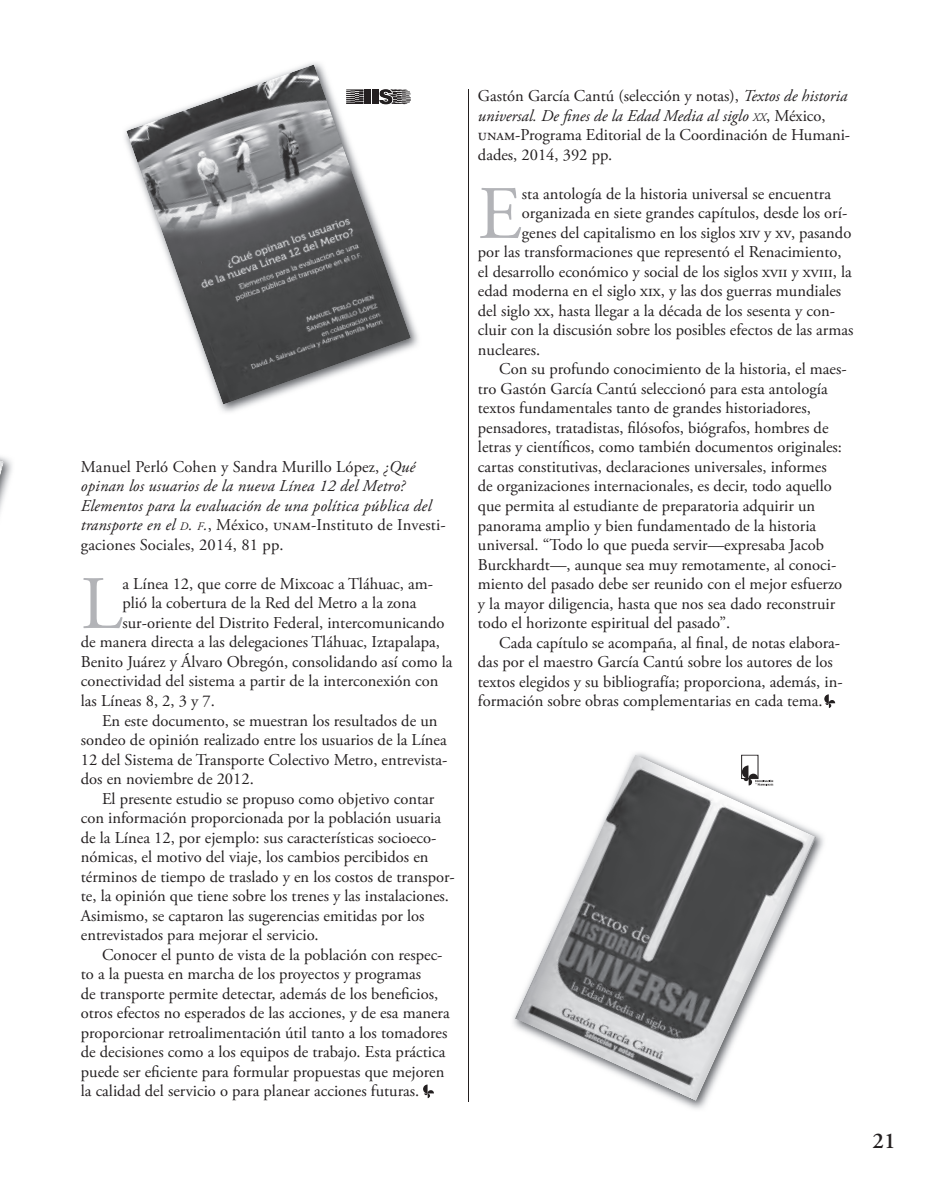
<style>
.page{position:relative;width:936px;height:1191px;background:#fff}
.page>*{position:absolute;margin:0;border:0;box-sizing:border-box;transform-origin:0 0}
.t1{font:75.3px "Adobe Garamond Pro";color:#b2b3b7}
.t2{font:600 22.5px "Adobe Garamond";color:#231f20}
.t3{font:16.5px/19.5px "Adobe Garamond Pro";color:#231f20}
.t4{font:italic 16.5px/19.5px "Adobe Garamond Pro";letter-spacing:.01em;color:#231f20}
.s1{font-style:normal}
.s2{font-size:11.55px}
.s3{font-style:italic}
.s4{font-style:italic;font-size:11.55px}
</style>
<div class="page">
<svg style="left:824px;top:694px;width:11px;height:14px"></svg>
<svg style="left:423px;top:1084px;width:11px;height:14px"></svg>
<img style="left:126px;top:64px;width:285px;height:340px">
<img style="left:515px;top:754px;width:301px;height:347px">
<img style="left:0;top:456px;width:12px;height:56px">
<img style="left:0;top:460px;width:4px;height:17px">
<hr style="left:467px;top:89px;width:1px;height:1012px;background:#231f20">
<svg style="left:740px;top:754px;width:33px;height:32px"></svg>
<p class="t4" style="left:81px;top:458px;width:366px"><span class="s1">Manuel Perló Cohen y Sandra Murillo López,</span> ¿Qué opinan los usuarios de la nueva Línea 12 del Metro?<br>Elementos para la evaluación de una política pública del transporte en el <span class="s2">D</span>. <span class="s2">F</span>.<span class="s1">, México, unam-Instituto de Investi&shy;gaciones Sociales, 2014, 81 pp.</span></p>
<h1 class="t1" style="left:81px;top:574px;width:43px">L</h1>
<p class="t3" style="left:122px;top:575px;width:312px">a Línea 12, que corre de Mixcoac a Tláhuac, am-</p>
<p class="t3" style="left:122px;top:595px;width:296px">plió la cobertura de la Red del Metro a la zona</p>
<p class="t3" style="left:122px;top:614px;width:323px">sur-oriente del Distrito Federal, intercomunicando</p>
<p class="t3" style="left:81px;top:634px;width:360px">de manera directa a las delegaciones Tláhuac, Iztapalapa,</p>
<p class="t3" style="left:81px;top:653px;width:373px">Benito Juárez y Álvaro Obregón, consolidando así como la</p>
<p class="t3" style="left:81px;top:673px;width:359px">conectividad del sistema a partir de la interconexión con</p>
<p class="t3" style="left:81px;top:692px;width:135px">las Líneas 8, 2, 3 y 7.</p>
<p class="t3" style="left:102px;top:712px;width:337px">En este documento, se muestran los resultados de un</p>
<p class="t3" style="left:81px;top:731px;width:367px">sondeo de opinión realizado entre los usuarios de la Línea</p>
<p class="t3" style="left:81px;top:751px;width:368px">12 del Sistema de Transporte Colectivo Metro, entrevista-</p>
<p class="t3" style="left:81px;top:770px;width:174px">dos en noviembre de 2012.</p>
<p class="t3" style="left:102px;top:790px;width:333px">El presente estudio se propuso como objetivo contar</p>
<p class="t3" style="left:81px;top:809px;width:362px">con información proporcionada por la población usuaria</p>
<p class="t3" style="left:81px;top:829px;width:357px">de la Línea 12, por ejemplo: sus características socioeco-</p>
<p class="t3" style="left:81px;top:848px;width:349px">nómicas, el motivo del viaje, los cambios percibidos en</p>
<p class="t3" style="left:81px;top:868px;width:375px">términos de tiempo de traslado y en los costos de transpor-</p>
<p class="t3" style="left:81px;top:887px;width:369px">te, la opinión que tiene sobre los trenes y las instalaciones.</p>
<p class="t3" style="left:81px;top:907px;width:345px">Asimismo, se captaron las sugerencias emitidas por los</p>
<p class="t3" style="left:81px;top:926px;width:239px">entrevistados para mejorar el servicio.</p>
<p class="t3" style="left:102px;top:946px;width:342px">Conocer el punto de vista de la población con respec-</p>
<p class="t3" style="left:81px;top:965px;width:342px">to a la puesta en marcha de los proyectos y programas</p>
<p class="t3" style="left:81px;top:985px;width:359px">de transporte permite detectar, además de los beneficios,</p>
<p class="t3" style="left:81px;top:1004px;width:370px">otros efectos no esperados de las acciones, y de esa manera</p>
<p class="t3" style="left:81px;top:1024px;width:368px">proporcionar retroalimentación útil tanto a los tomadores</p>
<p class="t3" style="left:81px;top:1043px;width:366px">de decisiones como a los equipos de trabajo. Esta práctica</p>
<p class="t3" style="left:81px;top:1063px;width:365px">puede ser eficiente para formular propuestas que mejoren</p>
<p class="t3" style="left:81px;top:1082px;width:340px">la calidad del servicio o para planear acciones futuras.</p>
<p class="t3" style="left:478px;top:88px;width:374px">Gastón García Cantú (selección y notas), <span class="s3">Textos de historia universal. De fines de la Edad Media al siglo</span> <span class="s4">XX</span>, México, unam-Programa Editorial de la Coordinación de Humani&shy;dades, 2014, 392 pp.</p>
<h1 class="t1" style="left:478px;top:184px;width:45px">E</h1>
<p class="t3" style="left:522px;top:185px;width:311px">sta antología de la historia universal se encuentra</p>
<p class="t3" style="left:522px;top:205px;width:327px">organizada en siete grandes capítulos, desde los orí-</p>
<p class="t3" style="left:522px;top:224px;width:331px">genes del capitalismo en los siglos xiv y xv, pasando</p>
<p class="t3" style="left:478px;top:244px;width:365px">por las transformaciones que representó el Renacimiento,</p>
<p class="t3" style="left:478px;top:263px;width:375px">el desarrollo económico y social de los siglos xvii y xviii, la</p>
<p class="t3" style="left:478px;top:283px;width:365px">edad moderna en el siglo xix, y las dos guerras mundiales</p>
<p class="t3" style="left:478px;top:302px;width:358px">del siglo xx, hasta llegar a la década de los sesenta y con-</p>
<p class="t3" style="left:478px;top:322px;width:377px">cluir con la discusión sobre los posibles efectos de las armas</p>
<p class="t3" style="left:478px;top:341px;width:64px">nucleares.</p>
<p class="t3" style="left:499px;top:361px;width:349px">Con su profundo conocimiento de la historia, el maes-</p>
<p class="t3" style="left:478px;top:380px;width:351px">tro Gastón García Cantú seleccionó para esta antología</p>
<p class="t3" style="left:478px;top:400px;width:334px">textos fundamentales tanto de grandes historiadores,</p>
<p class="t3" style="left:478px;top:419px;width:352px">pensadores, tratadistas, filósofos, biógrafos, hombres de</p>
<p class="t3" style="left:478px;top:439px;width:365px">letras y científicos, como también documentos originales:</p>
<p class="t3" style="left:478px;top:458px;width:350px">cartas constitutivas, declaraciones universales, informes</p>
<p class="t3" style="left:478px;top:478px;width:355px">de organizaciones internacionales, es decir, todo aquello</p>
<p class="t3" style="left:478px;top:497px;width:339px">que permita al estudiante de preparatoria adquirir un</p>
<p class="t3" style="left:478px;top:517px;width:340px">panorama amplio y bien fundamentado de la historia</p>
<p class="t3" style="left:478px;top:536px;width:347px">universal. “Todo lo que pueda servir—expresaba Jacob</p>
<p class="t3" style="left:478px;top:556px;width:360px">Burckhardt—, aunque sea muy remotamente, al conoci-</p>
<p class="t3" style="left:478px;top:575px;width:366px">miento del pasado debe ser reunido con el mejor esfuerzo</p>
<p class="t3" style="left:478px;top:595px;width:359px">y la mayor diligencia, hasta que nos sea dado reconstruir</p>
<p class="t3" style="left:478px;top:614px;width:254px">todo el horizonte espiritual del pasado”.</p>
<p class="t3" style="left:499px;top:634px;width:342px">Cada capítulo se acompaña, al final, de notas elabora-</p>
<p class="t3" style="left:478px;top:653px;width:356px">das por el maestro García Cantú sobre los autores de los</p>
<p class="t3" style="left:478px;top:673px;width:366px">textos elegidos y su bibliografía; proporciona, además, in-</p>
<p class="t3" style="left:478px;top:692px;width:346px">formación sobre obras complementarias en cada tema.</p>
<h2 class="t2" style="left:872px;top:1132px;width:24px">21</h2>
</div>
